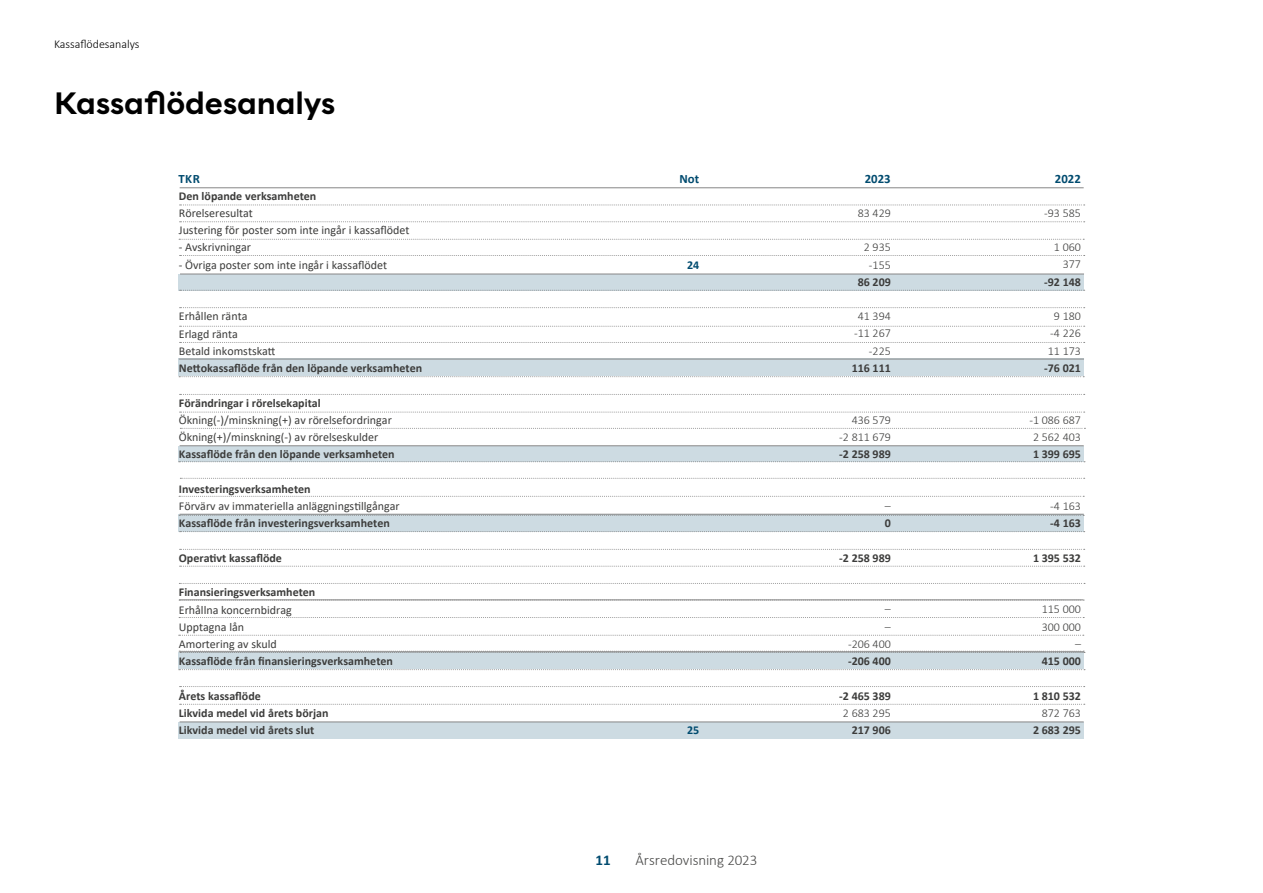
<style>
.page{position:relative;width:1263px;height:893px;background:#fff}
.page>*{position:absolute;margin:0;border:0;box-sizing:border-box;transform-origin:0 0}
.t1{font:700 30px "Corsa Grotesk";letter-spacing:-.005em;color:#000}
.t2{font:300 15px "Calibri";letter-spacing:-.005em;color:#4a4a49}
.t3{font:700 15px "Calibri";color:#004b6f}
.t4{font:700 12.75px "Calibri";color:#004b6f}
.t5{font:700 12px/17.2px "Calibri";color:#3c3c3b}
.t6{font:12px/17.2px "Calibri";color:#3c3c3b}
.t7{font:300 12px/17.2px "Calibri";color:#3c3c3b;text-align:right}
.t8{font:300 12px "Calibri";color:#000}
.t9{font:700 12px "Calibri";color:#004b6f}
</style>
<div class="page">
<div style="left:178px;top:274px;width:906px;height:17px;background:#cddbe2"></div>
<div style="left:178px;top:359px;width:906px;height:17px;background:#cddbe2"></div>
<div style="left:178px;top:446px;width:906px;height:16px;background:#cddbe2"></div>
<div style="left:178px;top:514px;width:906px;height:17px;background:#cddbe2"></div>
<div style="left:178px;top:722px;width:906px;height:16px;background:#cddbe2"></div>
<div style="left:178px;top:653px;width:906px;height:16px;background:#cddbe2"></div>
<svg style="left:180px;top:205px;width:905px;height:1px"></svg>
<hr style="left:180px;top:187px;width:904px;height:1px;background:#878787">
<svg style="left:180px;top:221px;width:905px;height:1px"></svg>
<svg style="left:179px;top:239px;width:905px;height:1px"></svg>
<svg style="left:180px;top:255px;width:905px;height:1px"></svg>
<hr style="left:180px;top:274px;width:904px;height:1px;background:#878787">
<hr style="left:179px;top:359px;width:905px;height:1px;background:#878787">
<hr style="left:179px;top:599px;width:904px;height:1px;background:#878787">
<svg style="left:180px;top:566px;width:905px;height:1px"></svg>
<svg style="left:180px;top:290px;width:905px;height:1px"></svg>
<svg style="left:179px;top:600px;width:905px;height:1px"></svg>
<svg style="left:180px;top:307px;width:905px;height:1px"></svg>
<svg style="left:179px;top:617px;width:905px;height:1px"></svg>
<svg style="left:179px;top:635px;width:905px;height:1px"></svg>
<svg style="left:180px;top:704px;width:905px;height:1px"></svg>
<svg style="left:180px;top:342px;width:905px;height:1px"></svg>
<svg style="left:180px;top:326px;width:905px;height:1px"></svg>
<svg style="left:179px;top:376px;width:905px;height:1px"></svg>
<hr style="left:180px;top:722px;width:904px;height:1px;background:#878787">
<svg style="left:180px;top:686px;width:905px;height:1px"></svg>
<svg style="left:180px;top:394px;width:905px;height:1px"></svg>
<svg style="left:180px;top:412px;width:905px;height:1px"></svg>
<svg style="left:179px;top:461px;width:906px;height:1px"></svg>
<hr style="left:180px;top:445px;width:904px;height:1px;background:#878787">
<svg style="left:180px;top:428px;width:905px;height:1px"></svg>
<svg style="left:180px;top:478px;width:905px;height:1px"></svg>
<svg style="left:179px;top:496px;width:905px;height:1px"></svg>
<svg style="left:179px;top:515px;width:905px;height:1px"></svg>
<svg style="left:180px;top:531px;width:905px;height:1px"></svg>
<svg style="left:180px;top:549px;width:905px;height:1px"></svg>
<svg style="left:179px;top:583px;width:906px;height:1px"></svg>
<svg style="left:179px;top:669px;width:906px;height:1px"></svg>
<hr style="left:180px;top:514px;width:904px;height:1px;background:#878787">
<svg style="left:179px;top:651px;width:906px;height:2px;background:#a1a4a5"></svg>
<p class="t8" style="left:54px;top:36px;width:87px">Kassaflödesanalys</p>
<h1 class="t1" style="left:54px;top:83px;width:283px">Kassaflödesanalys</h1>
<p class="t4" style="left:178px;top:170px;width:23px">TKR</p>
<p class="t4" style="left:679px;top:170px;width:21px">Not</p>
<p class="t4" style="left:865px;top:170px;width:27px">2023</p>
<p class="t4" style="left:1055px;top:170px;width:27px">2022</p>
<p class="t5" style="left:179px;top:187px;width:139px">Den löpande verksamheten</p>
<p class="t6" style="left:179px;top:204px;width:232px">Rörelseresultat<br>Justering för poster som inte ingår i kassaflödet</p>
<p class="t6" style="left:179px;top:238px;width:74px">- Avskrivningar</p>
<p class="t6" style="left:179px;top:256px;width:210px">- Övriga poster som inte ingår i kassaflödet</p>
<p class="t7" style="left:1044px;top:204px;width:38px">-93 585</p>
<p class="t7" style="left:1054px;top:238px;width:29px">1 060<br>377</p>
<p class="t5" style="left:1044px;top:273px;width:38px">-92 148</p>
<p class="t7" style="left:1048px;top:307px;width:35px;text-align:center">9 180 -4 226<br>11 173</p>
<p class="t5" style="left:1044px;top:359px;width:38px">-76 021</p>
<p class="t7" style="left:858px;top:204px;width:35px">83 429</p>
<p class="t7" style="left:864px;top:239px;width:29px;text-align:center">2 935 -155</p>
<p class="t5" style="left:858px;top:273px;width:35px">86 209</p>
<p class="t7" style="left:854px;top:307px;width:38px">41 394 -11 267 -225</p>
<p class="t5" style="left:852px;top:359px;width:41px">116 111</p>
<p class="t9" style="left:687px;top:256px;width:14px">24</p>
<p class="t6" style="left:179px;top:307px;width:98px">Erhållen ränta<br>Erlagd ränta<br>Betald inkomstskatt</p>
<p class="t5" style="left:179px;top:359px;width:245px">Nettokassaflöde från den löpande verksamheten</p>
<p class="t5" style="left:179px;top:394px;width:143px">Förändringar i rörelsekapital</p>
<p class="t6" style="left:179px;top:411px;width:215px">Ökning(-)/minskning(+) av rörelsefordringar<br>Ökning(+)/minskning(-) av rörelseskulder</p>
<p class="t5" style="left:179px;top:446px;width:217px">Kassaflöde från den löpande verksamheten</p>
<p class="t5" style="left:179px;top:480px;width:133px">Investeringsverksamheten</p>
<p class="t6" style="left:179px;top:497px;width:222px">Förvärv av immateriella anläggningstillgångar</p>
<p class="t5" style="left:179px;top:515px;width:212px">Kassaflöde från investeringsverksamheten</p>
<p class="t5" style="left:179px;top:549px;width:105px">Operativt kassaflöde</p>
<p class="t5" style="left:179px;top:584px;width:138px">Finansieringsverksamheten</p>
<p class="t6" style="left:179px;top:601px;width:114px">Erhållna koncernbidrag<br>Upptagna lån<br>Amortering av skuld</p>
<p class="t5" style="left:179px;top:652px;width:216px">Kassaflöde från finansieringsverksamheten</p>
<p class="t5" style="left:179px;top:687px;width:151px">Årets kassaflöde<br>Likvida medel vid årets början<br>Likvida medel vid årets slut</p>
<p class="t7" style="left:1029px;top:411px;width:53px;text-align:center">-1 086 687<br>2 562 403</p>
<p class="t5" style="left:1033px;top:445px;width:50px">1 399 695</p>
<p class="t7" style="left:839px;top:411px;width:53px">436 579 -2 811 679</p>
<p class="t5" style="left:839px;top:445px;width:53px">-2 258 989</p>
<p class="t7" style="left:1050px;top:497px;width:32px">-4 163</p>
<p class="t5" style="left:1050px;top:514px;width:32px">-4 163</p>
<p class="t5" style="left:1033px;top:549px;width:50px">1 395 532</p>
<p class="t7" style="left:885px;top:497px;width:7px">–</p>
<p class="t5" style="left:885px;top:514px;width:8px">0</p>
<p class="t5" style="left:839px;top:549px;width:53px">-2 258 989</p>
<p class="t7" style="left:1042px;top:601px;width:41px">115 000<br>300 000 –</p>
<p class="t5" style="left:1042px;top:652px;width:41px">415 000</p>
<p class="t5" style="left:1033px;top:687px;width:50px">1 810 532</p>
<p class="t7" style="left:1042px;top:704px;width:41px">872 763</p>
<p class="t5" style="left:1033px;top:721px;width:50px">2 683 295</p>
<p class="t7" style="left:848px;top:601px;width:44px">–<br>–<br>-206 400</p>
<p class="t5" style="left:848px;top:652px;width:44px">-206 400</p>
<p class="t5" style="left:839px;top:687px;width:53px">-2 465 389</p>
<p class="t7" style="left:843px;top:704px;width:50px">2 683 295</p>
<p class="t5" style="left:852px;top:721px;width:41px">217 906</p>
<p class="t9" style="left:687px;top:722px;width:14px">25</p>
<p class="t3" style="left:595px;top:849px;width:17px">11</p>
<p class="t2" style="left:635px;top:851px;width:123px">Årsredovisning 2023</p>
</div>
